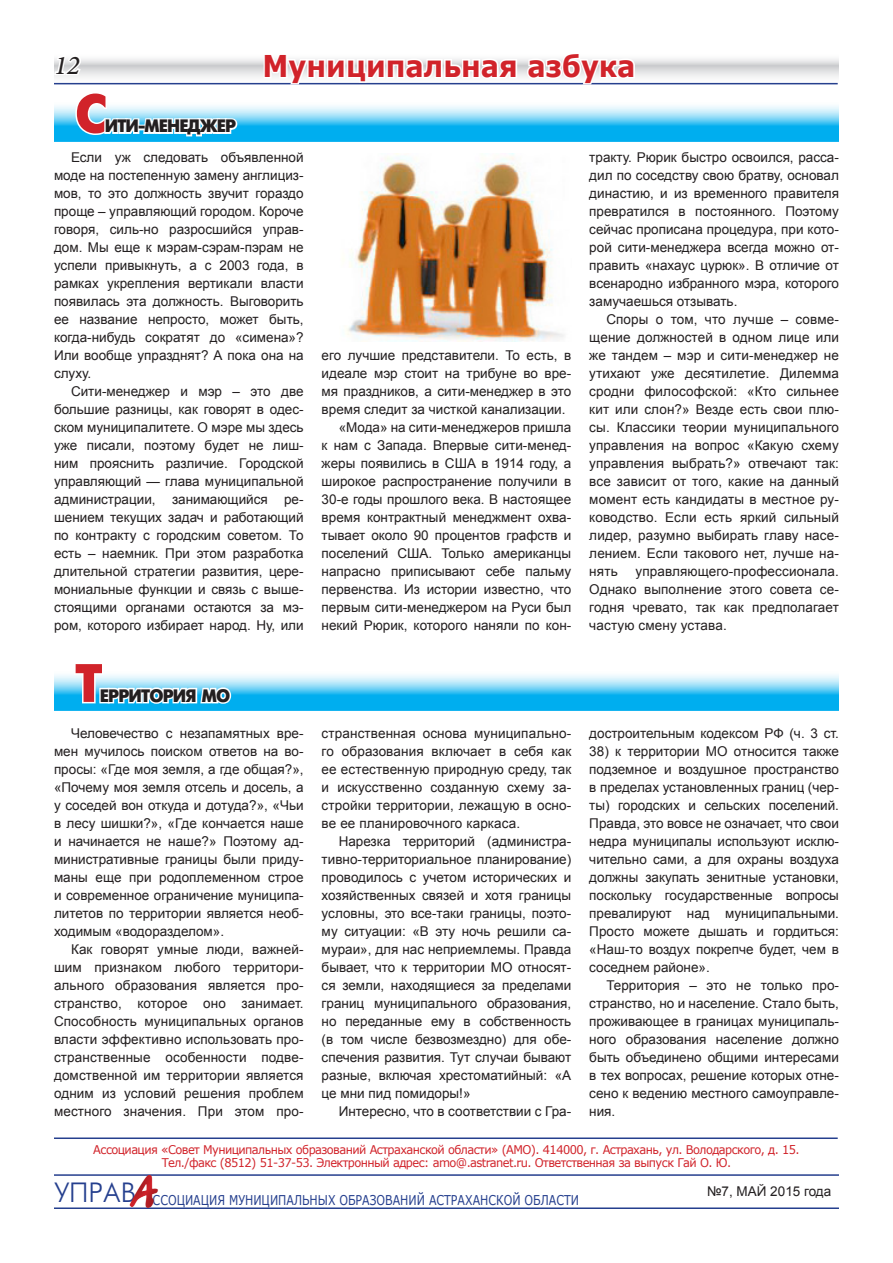
<style>
.page{position:relative;width:893px;height:1263px;background:#fff}
.page>*{position:absolute;margin:0;border:0;box-sizing:border-box;transform-origin:0 0}
.t1{font:700 54px "Futuris";color:#d1232a;scale:.95 1}
.t2{font:44.7px "Tagir CTT";color:#d1232a}
.t3{font:700 30px "Verdana";color:#d1232a;scale:.91 1}
.t4{font:italic 500 27px "Minion Pro";color:#231f20}
.t5{font:700 18px "Futuris";letter-spacing:-.05em;color:#231f20;scale:.95 1}
.t6{font:13.5px/18px "Arial";color:#231f20;text-align:justify}
.t7{font:13.5px "Verdana";color:#253f8e;scale:.82 1}
.t8{font:12px/13.5px "Verdana";letter-spacing:-.05em;color:#d1232a;scale:.95 1}
</style>
<div class="page">
<hr style="left:54px;top:1174px;width:785px;height:2px;background:#253f8e">
<svg style="left:54px;top:59px;width:785px;height:26px"></svg>
<svg style="left:54px;top:59px;width:29px;height:18px"></svg>
<hr style="left:54px;top:1207px;width:785px;height:2px;background:#253f8e">
<div style="left:121px;top:1164px;width:59px;height:62px;background:#231f20;opacity:.5"></div>
<svg style="left:54px;top:106px;width:785px;height:35px;background:#54c8f3"></svg>
<svg style="left:54px;top:675px;width:785px;height:35px;background:#54c8f3"></svg>
<hr style="left:54px;top:1137px;width:784px;height:2px;background:#253f8e">
<svg style="left:262px;top:59px;width:257px;height:26px"></svg>
<svg style="left:525px;top:59px;width:111px;height:26px"></svg>
<svg style="left:73px;top:675px;width:160px;height:33px"></svg>
<svg style="left:74px;top:106px;width:165px;height:33px"></svg>
<img style="left:347px;top:153px;width:217px;height:188px">
<h3 class="t4" style="left:54px;top:46px;width:27px">12</h3>
<h3 class="t3" style="left:263px;top:47px;width:411px">Муниципальная азбука</h3>
<h1 class="t1" style="left:75px;top:84px;width:35px">С</h1>
<h3 class="t5" style="left:105px;top:116px;width:140px">ити-менеджер</h3>
<p class="t6" style="left:54px;top:148px;width:251px;text-indent:17px">Если уж следовать объявленной моде на постепенную замену англициз&shy;мов, то это должность звучит гораздо проще – управляющий городом. Короче говоря, силь-но разросшийся управ&shy;дом. Мы еще к мэрам-сэрам-пэрам не успели привыкнуть, а с 2003 года, в рамках укрепления вертикали власти появилась эта должность. Выговорить ее название непросто, может быть, когда-нибудь сократят до «симена»?<br>Или вообще упразднят? А пока она на слуху.</p>
<p class="t6" style="left:54px;top:382px;width:251px;text-indent:17px">Сити-менеджер и мэр – это две большие разницы, как говорят в одес&shy;ском муниципалитете. О мэре мы здесь уже писали, поэтому будет не лиш&shy;ним прояснить различие. Городской управляющий — глава муниципальной администрации, занимающийся ре&shy;шением текущих задач и работающий по контракту с городским советом. То есть – наемник. При этом разработка длительной стратегии развития, цере&shy;мониальные функции и связь с выше&shy;стоящими органами остаются за мэ&shy;ром, которого избирает народ. Ну, или</p>
<h1 class="t1" style="left:75px;top:653px;width:30px">Т</h1>
<h3 class="t5" style="left:100px;top:686px;width:138px">ерритория МО</h3>
<p class="t6" style="left:54px;top:724px;width:251px;text-indent:17px">Человечество с незапамятных вре&shy;мен мучилось поиском ответов на во&shy;просы: «Где моя земля, а где общая?», «Почему моя земля отсель и досель, а у соседей вон откуда и дотуда?», «Чьи в лесу шишки?», «Где кончается наше и начинается не наше?» Поэтому ад&shy;министративные границы были приду&shy;маны еще при родоплеменном строе и современное ограничение муниципа&shy;литетов по территории является необ&shy;ходимым «водоразделом».</p>
<p class="t6" style="left:54px;top:940px;width:251px;text-indent:17px">Как говорят умные люди, важней&shy;шим признаком любого территори&shy;ального образования является про&shy;странство, которое оно занимает.<br>Способность муниципальных органов власти эффективно использовать про&shy;странственные особенности подве&shy;домственной им территории является одним из условий решения проблем местного значения. При этом про-</p>
<p class="t6" style="left:322px;top:346px;width:251px">его лучшие представители. То есть, в</p>
<p class="t6" style="left:322px;top:364px;width:251px">идеале мэр стоит на трибуне во вре-</p>
<p class="t6" style="left:322px;top:382px;width:251px">мя праздников, а сити-менеджер в это</p>
<p class="t6" style="left:322px;top:400px;width:245px">время следит за чисткой канализации.</p>
<p class="t6" style="left:339px;top:418px;width:234px">«Мода» на сити-менеджеров пришла</p>
<p class="t6" style="left:322px;top:436px;width:251px">к нам с Запада. Впервые сити-менед-</p>
<p class="t6" style="left:322px;top:454px;width:251px">жеры появились в США в 1914 году, а</p>
<p class="t6" style="left:322px;top:472px;width:251px">широкое распространение получили в</p>
<p class="t6" style="left:322px;top:490px;width:251px">30-е годы прошлого века. В настоящее</p>
<p class="t6" style="left:322px;top:508px;width:251px">время контрактный менеджмент охва-</p>
<p class="t6" style="left:322px;top:526px;width:251px">тывает около 90 процентов графств и</p>
<p class="t6" style="left:322px;top:544px;width:251px">поселений США. Только американцы</p>
<p class="t6" style="left:322px;top:562px;width:251px">напрасно приписывают себе пальму</p>
<p class="t6" style="left:322px;top:580px;width:251px">первенства. Из истории известно, что</p>
<p class="t6" style="left:322px;top:598px;width:251px">первым сити-менеджером на Руси был</p>
<p class="t6" style="left:322px;top:616px;width:251px">некий Рюрик, которого наняли по кон-</p>
<p class="t6" style="left:589px;top:148px;width:251px">тракту. Рюрик быстро освоился, расса&shy;дил по соседству свою братву, основал династию, и из временного правителя превратился в постоянного. Поэтому сейчас прописана процедура, при кото&shy;рой сити-менеджера всегда можно от&shy;править «нахаус цурюк». В отличие от всенародно избранного мэра, которого замучаешься отзывать.</p>
<p class="t6" style="left:589px;top:310px;width:251px;text-indent:17px">Споры о том, что лучше – совме&shy;щение должностей в одном лице или же тандем – мэр и сити-менеджер не утихают уже десятилетие. Дилемма сродни философской: «Кто сильнее кит или слон?» Везде есть свои плю&shy;сы. Классики теории муниципального управления на вопрос «Какую схему управления выбрать?» отвечают так: все зависит от того, какие на данный момент есть кандидаты в местное ру&shy;ководство. Если есть яркий сильный лидер, разумно выбирать главу насе&shy;лением. Если такового нет, лучше на&shy;нять</p>
<p class="t6" style="left:589px;top:562px;width:251px;text-indent:46px">управляющего-профессионала.<br>Однако выполнение этого совета се&shy;годня чревато, так как предполагает частую смену устава.</p>
<p class="t6" style="left:322px;top:724px;width:251px">странственная основа муниципально&shy;го образования включает в себя как ее естественную природную среду, так и искусственно созданную схему за&shy;стройки территории, лежащую в осно&shy;ве ее планировочного каркаса.</p>
<p class="t6" style="left:322px;top:832px;width:251px;text-indent:17px">Нарезка территорий (администра&shy;тивно-территориальное планирование) проводилось с учетом исторических и хозяйственных связей и хотя границы условны, это все-таки границы, поэто&shy;му ситуации: «В эту ночь решили са&shy;мураи», для нас неприемлемы. Правда бывает, что к территории МО относят&shy;ся земли, находящиеся за пределами границ муниципального образования, но переданные ему в собственность (в том числе безвозмездно) для обе&shy;спечения развития. Тут случаи бывают разные, включая хрестоматийный: «А це мни пид помидоры!»</p>
<p class="t6" style="left:339px;top:1102px;width:234px">Интересно, что в соответствии с Гра-</p>
<p class="t6" style="left:589px;top:724px;width:251px">достроительным кодексом РФ (ч. 3 ст.</p>
<p class="t6" style="left:589px;top:742px;width:251px">38) к территории МО относится также подземное и воздушное пространство в пределах установленных границ (чер&shy;ты) городских и сельских поселений.<br>Правда, это вовсе не означает, что свои недра муниципалы используют исклю&shy;чительно сами, а для охраны воздуха должны закупать зенитные установки, поскольку государственные вопросы превалируют над муниципальными.<br>Просто можете дышать и гордиться: «Наш-то воздух покрепче будет, чем в соседнем районе».</p>
<p class="t6" style="left:589px;top:976px;width:251px;text-indent:17px">Территория – это не только про&shy;странство, но и население. Стало быть, проживающее в границах муниципаль&shy;ного образования население должно быть объединено общими интересами в тех вопросах, решение которых отне&shy;сено к ведению местного самоуправле&shy;ния.</p>
<p class="t8" style="left:93px;top:1142px;width:445px">Ассоциация «Совет Муниципальных образований Астраханской области» (АМО</p>
<p class="t8" style="left:162px;top:1142px;width:673px;text-indent:369px">). 414000, г. Астрахань, ул. Володарского, д. 15.<br>Тел./факс (8512) 51-37-53. Электронный адрес: amo@.astranet.ru. Ответственная за выпуск Гай О. Ю.</p>
<h2 class="t2" style="left:130px;top:1164px;width:26px">А</h2>
<p class="t7" style="left:54px;top:1191px;width:642px"><sup>УПРАВ</sup> ссоциация муниципальных образований Астраханской области</p>
<p class="t6" style="left:707px;top:1183px;width:126px">№7, май 2015 года</p>
</div>
